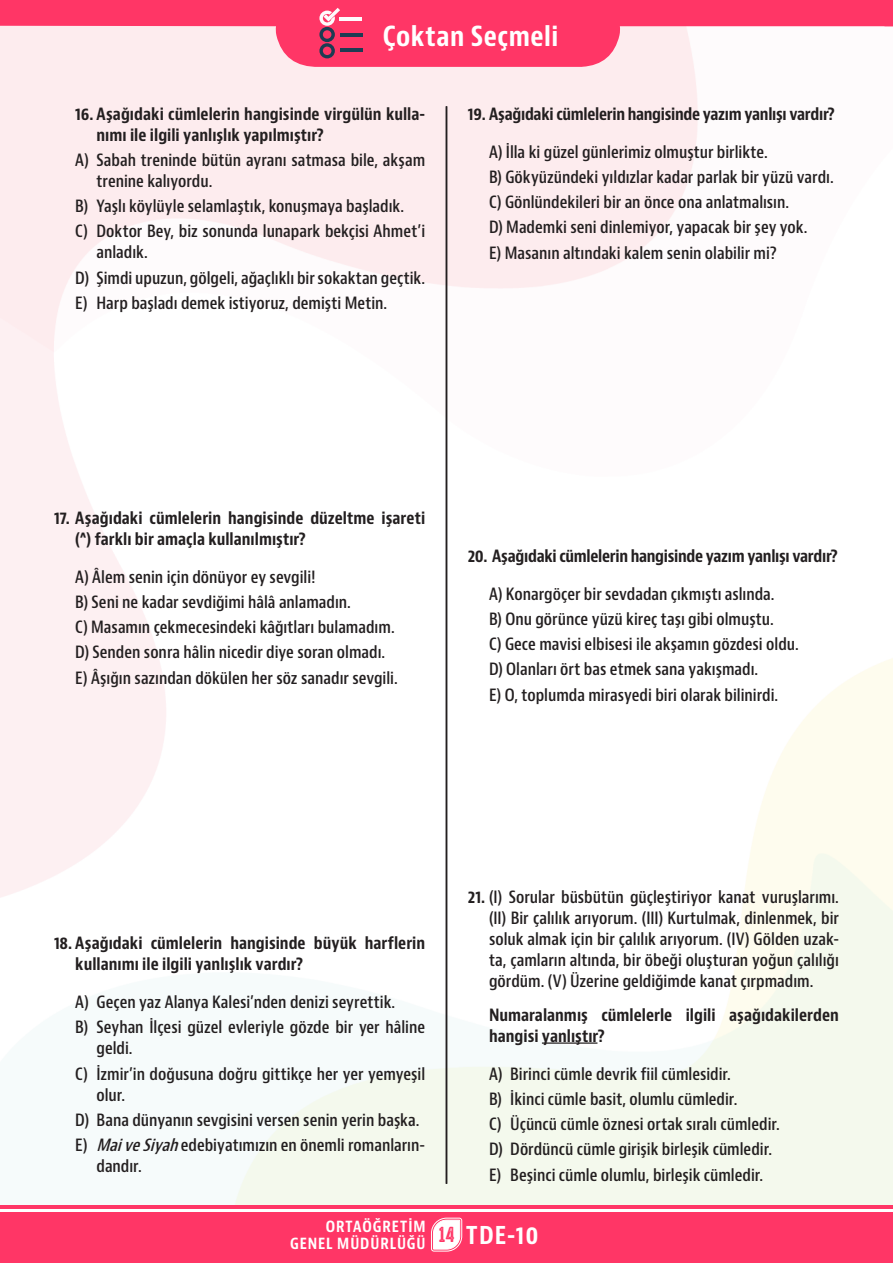
<style>
.page{position:relative;width:893px;height:1263px;background:#fff}
.page>*{position:absolute;margin:0;border:0;box-sizing:border-box;transform-origin:0 0}
.etkinlikadı{font:700 condensed 27px "Bernino Sans";letter-spacing:.015em;color:#fff}
.t1{font:700 condensed 24px "Bernino Sans";color:#fff}
.ÇS_CEVAP{font:600 condensed 16.5px/21px "Bernino Sans";color:#231f20}
.ÇS_PARAGRAF{font:600 condensed 16.5px/21px "Bernino Sans";color:#231f20;text-align:justify}
.ÇS_BODY_BOLD{font:700 condensed 16.5px/21px "Bernino Sans";color:#231f20}
.ÇS_BODY_BOLD-2{font:700 condensed 16.5px "Bernino Sans";letter-spacing:-.02em;color:#231f20}
.ÇS_CEVAP-2{font:700 condensed 16.5px/21px "Bernino Sans";color:#231f20}
.t2{font:700 condensed 15px/17.2px "Bernino Sans";letter-spacing:.06em;color:#fff;text-align:right}
.s1{font-style:italic}
.s2{font-weight:700}
.s3{font-family:"High Voltage Rough";font-weight:400;font-stretch:normal;font-size:19.5px;color:#ff3666}
</style>
<div class="page">
<div style="left:0;top:67px;width:608px;height:7px;background:#fdecee"></div>
<hr style="left:0;top:1205px;width:893px;height:4px;background:#ff3666">
<div style="left:0;top:1212px;width:893px;height:51px;background:#ff3666"></div>
<svg style="left:0;top:0;width:893px;height:67px;background:#fe809d"></svg>
<svg style="left:430px;top:1217px;width:33px;height:35px"></svg>
<hr style="left:542px;top:1042px;width:55px;height:2px;background:#231f20">
<hr style="left:446px;top:106px;width:1px;height:1078px;background:#231f20">
<hr style="left:340px;top:17px;width:22px;height:3px;background:#fefafc">
<hr style="left:340px;top:33px;width:23px;height:3px;background:#1c3c53">
<hr style="left:340px;top:49px;width:23px;height:3px;background:#1c3c53">
<svg style="left:319px;top:8px;width:21px;height:50px"></svg>
<p class="etkinlikadı" style="left:383px;top:20px;width:177px">Çoktan Seçmeli</p>
<p class="ÇS_CEVAP-2" style="left:97px;top:104px;width:330px;text-indent:-21px">16. Aşağıdaki cümlelerin hangisinde virgülün kulla&shy;nımı ile ilgili yanlışlık yapılmıştır?</p>
<p class="ÇS_CEVAP" style="left:97px;top:150px;width:330px;text-indent:-21px">A) Sabah treninde bütün ayranı satmasa bile, akşam trenine kalıyordu.</p>
<p class="ÇS_CEVAP" style="left:75px;top:196px;width:330px">B) Yaşlı köylüyle selamlaştık, konuşmaya başladık.</p>
<p class="ÇS_CEVAP" style="left:97px;top:221px;width:330px;text-indent:-21px">C) Doktor Bey, biz sonunda lunapark bekçisi Ahmet’i anladık.</p>
<p class="ÇS_CEVAP" style="left:75px;top:268px;width:351px">D) Şimdi upuzun, gölgeli, ağaçlıklı bir sokaktan geçtik.</p>
<p class="ÇS_CEVAP" style="left:75px;top:293px;width:313px">E) Harp başladı demek istiyoruz, demişti Metin.</p>
<p class="ÇS_BODY_BOLD-2" style="left:468px;top:103px;width:369px">19. Aşağıdaki cümlelerin hangisinde yazım yanlışı vardır?</p>
<p class="ÇS_CEVAP" style="left:489px;top:142px;width:280px">A) İlla ki güzel günlerimiz olmuştur birlikte.</p>
<p class="ÇS_CEVAP" style="left:489px;top:167px;width:346px">B) Gökyüzündeki yıldızlar kadar parlak bir yüzü vardı.</p>
<p class="ÇS_CEVAP" style="left:489px;top:192px;width:302px">C) Gönlündekileri bir an önce ona anlatmalısın.</p>
<p class="ÇS_CEVAP" style="left:489px;top:217px;width:320px">D) Mademki seni dinlemiyor, yapacak bir şey yok.</p>
<p class="ÇS_CEVAP" style="left:489px;top:243px;width:289px">E) Masanın altındaki kalem senin olabilir mi?</p>
<p class="ÇS_BODY_BOLD" style="left:75px;top:508px;width:351px;text-indent:-21px">17. Aşağıdaki cümlelerin hangisinde düzeltme işareti (^) farklı bir amaçla kullanılmıştır?</p>
<p class="ÇS_CEVAP" style="left:75px;top:567px;width:242px">A) Âlem senin için dönüyor ey sevgili!</p>
<p class="ÇS_CEVAP" style="left:75px;top:592px;width:277px">B) Seni ne kadar sevdiğimi hâlâ anlamadın.</p>
<p class="ÇS_CEVAP" style="left:75px;top:617px;width:321px">C) Masamın çekmecesindeki kâğıtları bulamadım.</p>
<p class="ÇS_CEVAP" style="left:75px;top:642px;width:311px">D) Senden sonra hâlin nicedir diye soran olmadı.</p>
<p class="ÇS_CEVAP" style="left:75px;top:668px;width:324px">E) Âşığın sazından dökülen her söz sanadır sevgili.</p>
<p class="ÇS_BODY_BOLD-2" style="left:468px;top:546px;width:372px">20. Aşağıdaki cümlelerin hangisinde yazım yanlışı vardır?</p>
<p class="ÇS_CEVAP" style="left:489px;top:584px;width:287px">A) Konargöçer bir sevdadan çıkmıştı aslında.</p>
<p class="ÇS_CEVAP" style="left:489px;top:609px;width:286px">B) Onu görünce yüzü kireç taşı gibi olmuştu.</p>
<p class="ÇS_CEVAP" style="left:489px;top:634px;width:311px">C) Gece mavisi elbisesi ile akşamın gözdesi oldu.</p>
<p class="ÇS_CEVAP" style="left:489px;top:659px;width:271px">D) Olanları ört bas etmek sana yakışmadı.</p>
<p class="ÇS_CEVAP" style="left:489px;top:685px;width:291px">E) O, toplumda mirasyedi biri olarak bilinirdi.</p>
<p class="ÇS_BODY_BOLD" style="left:75px;top:933px;width:351px;text-indent:-21px">18. Aşağıdaki cümlelerin hangisinde büyük harflerin kullanımı ile ilgili yanlışlık vardır?</p>
<p class="ÇS_CEVAP" style="left:75px;top:992px;width:322px">A) Geçen yaz Alanya Kalesi’nden denizi seyrettik.</p>
<p class="ÇS_CEVAP" style="left:97px;top:1017px;width:330px;text-indent:-21px">B) Seyhan İlçesi güzel evleriyle gözde bir yer hâline geldi.</p>
<p class="ÇS_CEVAP" style="left:97px;top:1063px;width:330px;text-indent:-21px">C) İzmir’in doğusuna doğru gittikçe her yer yemyeşil olur.</p>
<p class="ÇS_CEVAP" style="left:75px;top:1110px;width:346px">D) Bana dünyanın sevgisini versen senin yerin başka.</p>
<p class="ÇS_CEVAP" style="left:97px;top:1135px;width:330px;text-indent:-21px">E) <span class="s1">MaiveSiyah</span>edebiyatımızın en önemli romanların&shy;dandır.</p>
<p class="t2" style="left:290px;top:1218px;width:137px">ORTAÖĞRETİM<br>GENEL MÜDÜRLÜĞÜ</p>
<p class="ÇS_PARAGRAF" style="left:489px;top:887px;width:351px;text-indent:-21px"><span class="s2">21.</span> (I) Sorular büsbütün güçleştiriyor kanat vuruşlarımı. (II) Bir çalılık arıyorum. (III) Kurtulmak, dinlenmek, bir soluk almak için bir çalılık arıyorum. (IV) Gölden uzak&shy;ta, çamların altında, bir öbeği oluşturan yoğun çalılığı gördüm. (V) Üzerine geldiğimde kanat çırpmadım.</p>
<p class="ÇS_BODY_BOLD" style="left:489px;top:1004px;width:351px">Numaralanmış cümlelerle ilgili aşağıdakilerden hangisi yanlıştır?</p>
<p class="ÇS_CEVAP" style="left:489px;top:1063px;width:243px">A) Birinci cümle devrik fiil cümlesidir.</p>
<p class="ÇS_CEVAP" style="left:489px;top:1089px;width:250px">B) İkinci cümle basit, olumlu cümledir.</p>
<p class="ÇS_CEVAP" style="left:489px;top:1114px;width:292px">C) Üçüncü cümle öznesi ortak sıralı cümledir.</p>
<p class="ÇS_CEVAP" style="left:489px;top:1139px;width:285px">D) Dördüncü cümle girişik birleşik cümledir.</p>
<p class="ÇS_CEVAP" style="left:489px;top:1164px;width:276px">E) Beşinci cümle olumlu, birleşik cümledir.</p>
<h2 class="t1" style="left:439px;top:1221px;width:101px"><span class="s3">14</span> TDE-10</h2>
</div>
